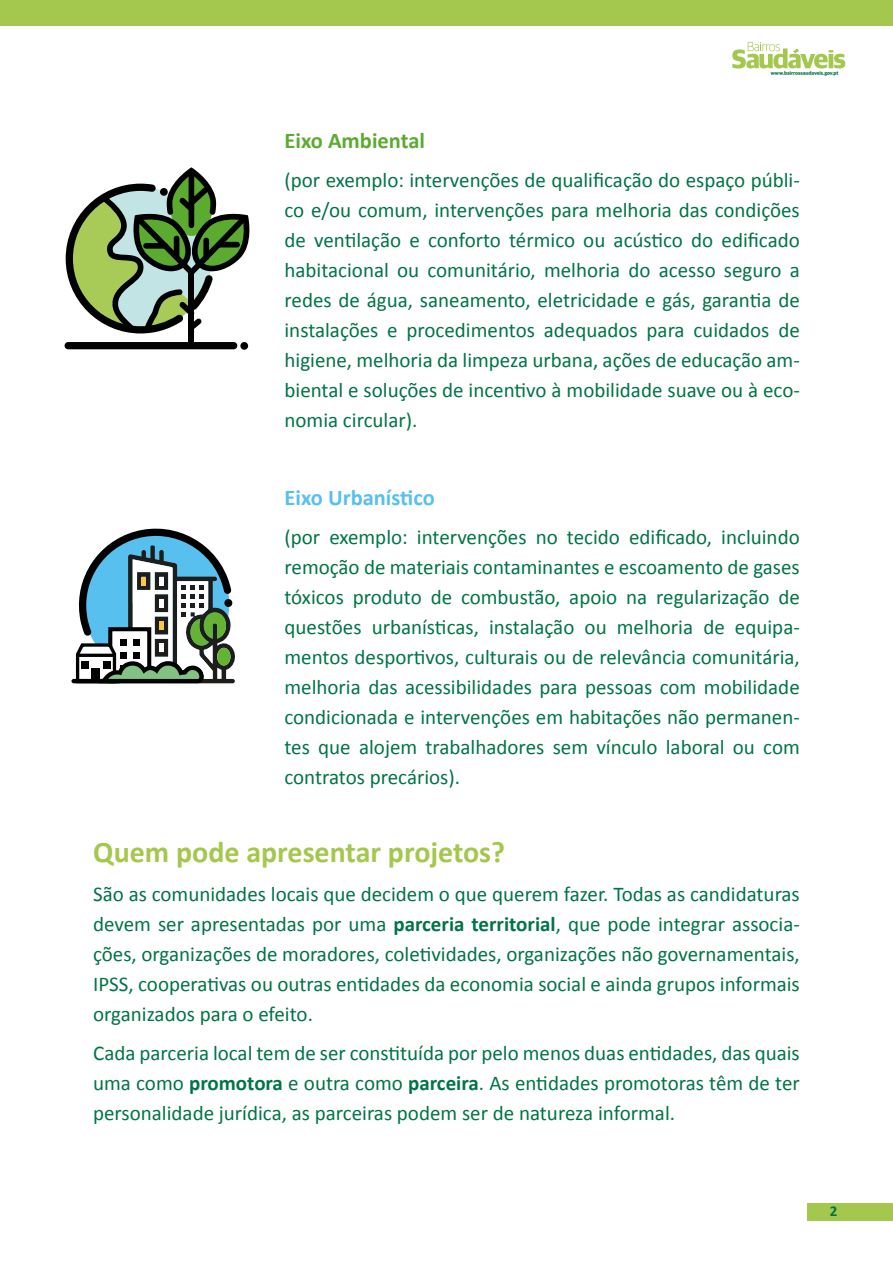
<style>
.page{position:relative;width:893px;height:1263px;background:#fff}
.page>*{position:absolute;margin:0;border:0;box-sizing:border-box;transform-origin:0 0}
.t1{font:700 30px "Calibri";color:#a3c84d}
.t2{font:700 22.5px "Calibri";color:#58c0ee}
.t3{font:700 22.5px "Calibri";color:#5bab31}
.t4{font:21px/30px "Calibri";color:#007447;text-align:justify}
.t5{font:700 15px "Calibri";color:#007447}
.t6{font:800 5.25px "Apple SD Gothic Neo";letter-spacing:-.02em;color:#007447}
.s1{font-weight:700}
</style>
<div class="page">
<div style="left:0;top:0;width:893px;height:26px;background:#a3c84d"></div>
<div style="left:808px;top:1203px;width:85px;height:17px;background:#a3c84d"></div>
<svg style="left:732px;top:42px;width:113px;height:27px"></svg>
<div style="left:65px;top:342px;width:172px;height:7px;background:#010101;border-radius:4px"></div>
<div style="left:240px;top:342px;width:8px;height:8px;background:#010101;border-radius:50%"></div>
<div style="left:189px;top:269px;width:5px;height:77px;background:#010101"></div>
<svg style="left:66px;top:167px;width:184px;height:166px"></svg>
<div style="left:174px;top:236px;width:5px;height:23px;background:#010101;border-radius:3px"></div>
<div style="left:143px;top:243px;width:25px;height:6px;background:#010101;border-radius:3px"></div>
<svg style="left:73px;top:528px;width:162px;height:156px"></svg>
<p class="t6" style="left:771px;top:70px;width:69px">www.bairrossaudaveis.gov.pt</p>
<p class="t3" style="left:284px;top:126px;width:142px">Eixo Ambiental</p>
<p class="t4" style="left:284px;top:165px;width:517px">(por exemplo: intervenções de qualificação do espaço públi&shy;co e/ou comum, intervenções para melhoria das condições de ventilação e conforto térmico ou acústico do edificado habitacional ou comunitário, melhoria do acesso seguro a redes de água, saneamento, eletricidade e gás, garantia de instalações e procedimentos adequados para cuidados de higiene, melhoria da limpeza urbana, ações de educação am&shy;biental e soluções de incentivo à mobilidade suave ou à eco&shy;nomia circular).</p>
<p class="t2" style="left:284px;top:483px;width:152px">Eixo Urbanístico</p>
<p class="t4" style="left:284px;top:522px;width:517px">(por exemplo: intervenções no tecido edificado, incluindo remoção de materiais contaminantes e escoamento de gases tóxicos produto de combustão, apoio na regularização de questões urbanísticas, instalação ou melhoria de equipa&shy;mentos desportivos, culturais ou de relevância comunitária, melhoria das acessibilidades para pessoas com mobilidade condicionada e intervenções em habitações não permanen&shy;tes que alojem trabalhadores sem vínculo laboral ou com contratos precários).</p>
<h1 class="t1" style="left:93px;top:833px;width:413px">Quem pode apresentar projetos?</h1>
<p class="t4" style="left:93px;top:879px;width:708px">São as comunidades locais que decidem o que querem fazer. Todas as candidaturas devem ser apresentadas por uma <span class="s1">parceria territorial</span>, que pode integrar associa&shy;ções, organizações de moradores, coletividades, organizações não governamentais, IPSS, cooperativas ou outras entidades da economia social e ainda grupos informais organizados para o efeito.</p>
<p class="t4" style="left:93px;top:1038px;width:708px">Cada parceria local tem de ser constituída por pelo menos duas entidades, das quais uma como <span class="s1">promotora</span> e outra como <span class="s1">parceira</span>. As entidades promotoras têm de ter personalidade jurídica, as parceiras podem ser de natureza informal.</p>
<p class="t5" style="left:830px;top:1202px;width:9px">2</p>
</div>
